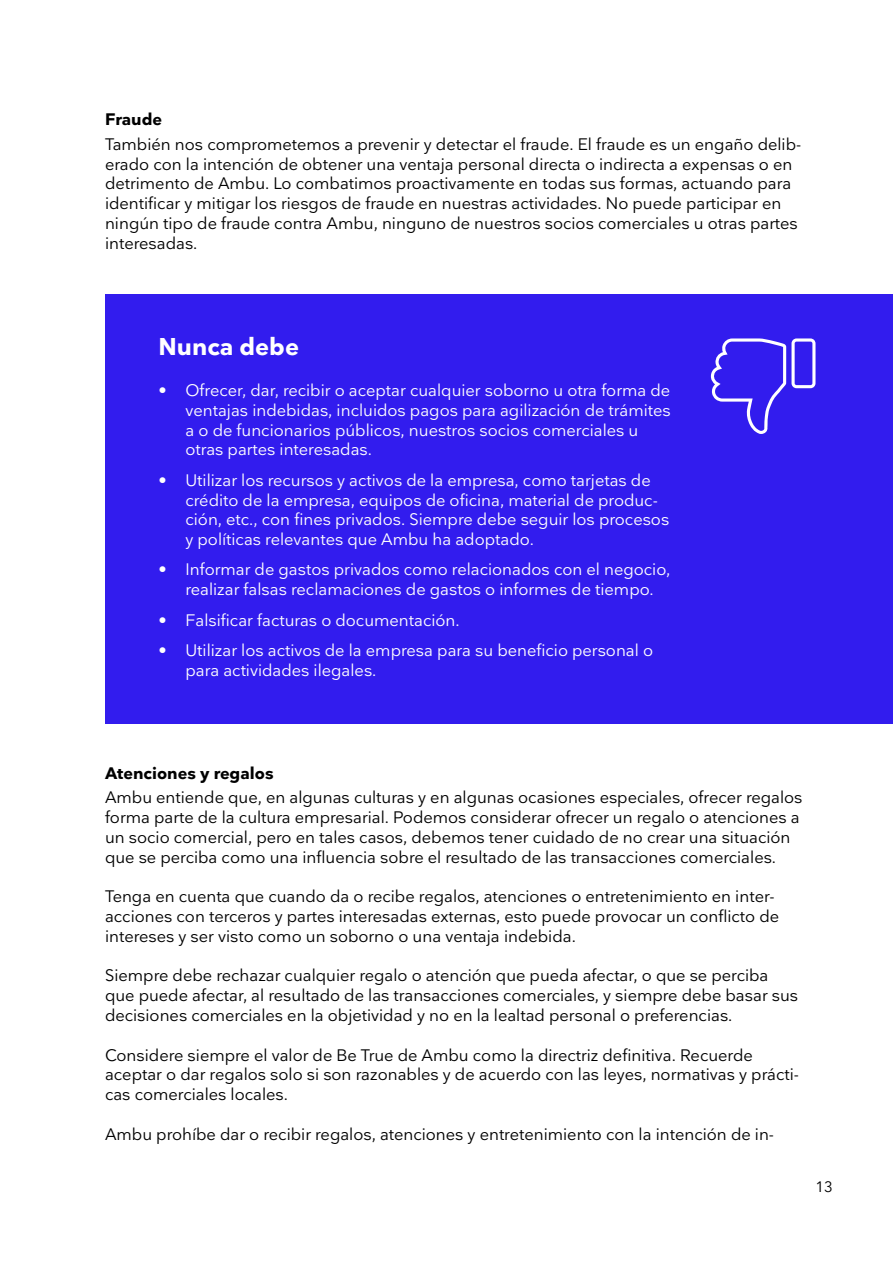
<style>
.page{position:relative;width:893px;height:1263px;background:#fff}
.page>*{position:absolute;margin:0;border:0;box-sizing:border-box;transform-origin:0 0}
.t1{font:700 24px "Nationale";color:#fff}
.t2{font:16.5px/19.8px "Nationale";color:#000}
.t3{font:16.5px/19.8px "Nationale";color:#fff}
.t4{font:700 16.5px "Nationale";color:#000}
.t5{font:15px "Nationale";color:#000}
</style>
<div class="page">
<div style="left:105px;top:294px;width:788px;height:429px;background:#321cee"></div>
<svg style="left:710px;top:338px;width:105px;height:96px"></svg>
<p class="t4" style="left:105px;top:109px;width:59px">Fraude</p>
<p class="t2" style="left:105px;top:134px;width:698px">También nos comprometemos a prevenir y detectar el fraude. El fraude es un engaño delib&shy;erado con la intención de obtener una ventaja personal directa o indirecta a expensas o en detrimento de Ambu. Lo combatimos proactivamente en todas sus formas, actuando para identificar y mitigar los riesgos de fraude en nuestras actividades. No puede participar en ningún tipo de fraude contra Ambu, ninguno de nuestros socios comerciales u otras partes interesadas.</p>
<h1 class="t1" style="left:158px;top:331px;width:142px">Nunca debe</h1>
<p class="t3" style="left:185px;top:380px;width:487px;text-indent:-27px">• Ofrecer, dar, recibir o aceptar cualquier soborno u otra forma de ventajas indebidas, incluidos pagos para agilización de trámites a o de funcionarios públicos, nuestros socios comerciales u otras partes interesadas.</p>
<p class="t3" style="left:185px;top:470px;width:485px;text-indent:-27px">• Utilizar los recursos y activos de la empresa, como tarjetas de crédito de la empresa, equipos de oficina, material de produc&shy;ción, etc., con fines privados. Siempre debe seguir los procesos y políticas relevantes que Ambu ha adoptado.</p>
<p class="t3" style="left:185px;top:559px;width:486px;text-indent:-27px">• Informar de gastos privados como relacionados con el negocio, realizar falsas reclamaciones de gastos o informes de tiempo.</p>
<p class="t3" style="left:158px;top:609px;width:303px">• Falsificar facturas o documentación.</p>
<p class="t3" style="left:185px;top:640px;width:469px;text-indent:-27px">• Utilizar los activos de la empresa para su beneficio personal o para actividades ilegales.</p>
<p class="t4" style="left:105px;top:762px;width:170px">Atenciones y regalos</p>
<p class="t2" style="left:105px;top:787px;width:699px">Ambu entiende que, en algunas culturas y en algunas ocasiones especiales, ofrecer regalos forma parte de la cultura empresarial. Podemos considerar ofrecer un regalo o atenciones a un socio comercial, pero en tales casos, debemos tener cuidado de no crear una situación que se perciba como una influencia sobre el resultado de las transacciones comerciales.</p>
<p class="t2" style="left:105px;top:886px;width:676px">Tenga en cuenta que cuando da o recibe regalos, atenciones o entretenimiento en inter&shy;acciones con terceros y partes interesadas externas, esto puede provocar un conflicto de intereses y ser visto como un soborno o una ventaja indebida.</p>
<p class="t2" style="left:105px;top:965px;width:695px">Siempre debe rechazar cualquier regalo o atención que pueda afectar, o que se perciba que puede afectar, al resultado de las transacciones comerciales, y siempre debe basar sus decisiones comerciales en la objetividad y no en la lealtad personal o preferencias.</p>
<p class="t2" style="left:105px;top:1044px;width:696px">Considere siempre el valor de Be True de Ambu como la directriz definitiva. Recuerde aceptar o dar regalos solo si son razonables y de acuerdo con las leyes, normativas y prácti&shy;cas comerciales locales.</p>
<p class="t2" style="left:105px;top:1124px;width:671px">Ambu prohíbe dar o recibir regalos, atenciones y entretenimiento con la intención de in-</p>
<p class="t5" style="left:815px;top:1178px;width:19px">13</p>
</div>
